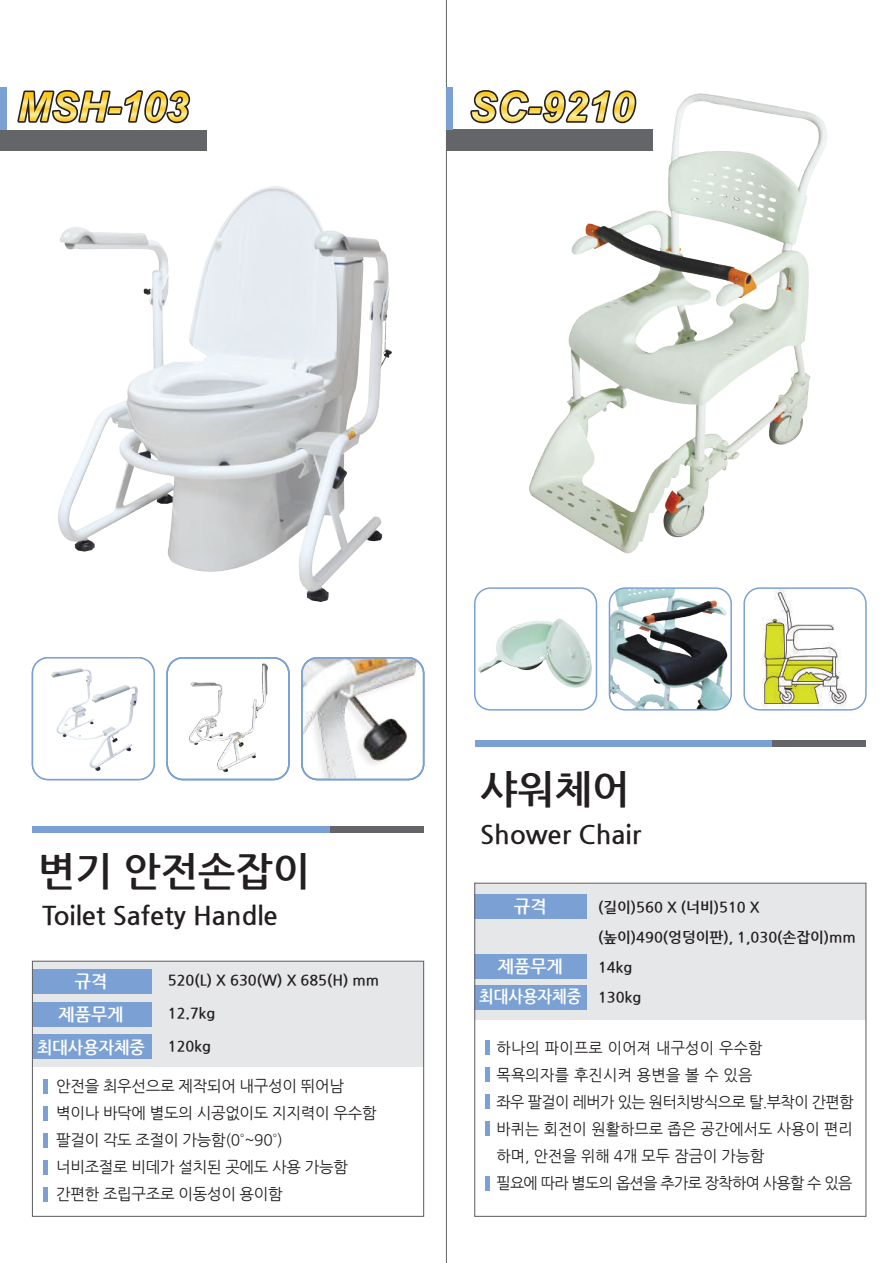
<style>
.page{position:relative;width:893px;height:1263px;background:#fff}
.page>*{position:absolute;margin:0;border:0;box-sizing:border-box;transform-origin:0 0}
.t1{font:700 39.75px "Nanum Gothic";color:#231f20}
.t2{font:700 25.8px "Nanum Gothic";color:#231f20}
.t3{font:700 17.25px/33px "Nanum Gothic";color:#fff;text-align:center}
.t4{font:15.6px/27px "Nanum Gothic";color:#231f20}
.t5{font:15.6px/27px "Nanum Gothic";letter-spacing:-.02em;color:#231f20}
.t6{font:700 14.7px/30.2px "Nanum Gothic";color:#231f20}
</style>
<div class="page">
<div style="left:0;top:129px;width:206px;height:22px;background:#646568"></div>
<div style="left:0;top:87px;width:6px;height:42px;background:#7ba1d4"></div>
<div style="left:32px;top:961px;width:392px;height:106px;background:#e6e7e9"></div>
<div style="left:32px;top:826px;width:298px;height:7px;background:#7ba1d4"></div>
<div style="left:330px;top:826px;width:94px;height:7px;background:#646568"></div>
<div style="left:32px;top:969px;width:119px;height:25px;background:#7ba1d4"></div>
<div style="left:32px;top:1002px;width:119px;height:24px;background:#7ba1d4"></div>
<div style="left:32px;top:1034px;width:119px;height:25px;background:#7ba1d4"></div>
<div style="left:43px;top:1079px;width:5px;height:15px;background:#7ba1d4"></div>
<div style="left:43px;top:1106px;width:5px;height:15px;background:#7ba1d4"></div>
<div style="left:43px;top:1133px;width:5px;height:15px;background:#7ba1d4"></div>
<div style="left:43px;top:1160px;width:5px;height:14px;background:#7ba1d4"></div>
<div style="left:43px;top:1186px;width:5px;height:15px;background:#7ba1d4"></div>
<div style="left:32px;top:961px;width:392px;height:256px;border:1px solid #646568"></div>
<hr style="left:446px;top:0;width:1px;height:1263px;background:#646568">
<img style="left:530px;top:93px;width:297px;height:460px">
<div style="left:475px;top:740px;width:297px;height:7px;background:#7ba1d4"></div>
<div style="left:772px;top:740px;width:94px;height:7px;background:#646568"></div>
<div style="left:475px;top:883px;width:391px;height:137px;background:#e6e7e9"></div>
<div style="left:475px;top:894px;width:112px;height:25px;background:#7ba1d4"></div>
<div style="left:475px;top:955px;width:112px;height:24px;background:#7ba1d4"></div>
<div style="left:475px;top:985px;width:112px;height:24px;background:#7ba1d4"></div>
<div style="left:474px;top:883px;width:392px;height:334px;border:1px solid #646568"></div>
<div style="left:474px;top:587px;width:123px;height:123px;border:2px solid #7ba1d4;border-radius:16px"></div>
<img style="left:479px;top:619px;width:119px;height:72px">
<img style="left:609px;top:590px;width:122px;height:120px">
<div style="left:609px;top:587px;width:123px;height:123px;border:2px solid #7ba1d4;border-radius:16px"></div>
<img style="left:746px;top:590px;width:118px;height:119px">
<div style="left:743px;top:587px;width:124px;height:123px;border:2px solid #7ba1d4;border-radius:16px"></div>
<div style="left:446px;top:129px;width:207px;height:22px;background:#646568"></div>
<svg style="left:470px;top:90px;width:168px;height:35px"></svg>
<div style="left:446px;top:87px;width:7px;height:42px;background:#7ba1d4"></div>
<img style="left:59px;top:187px;width:332px;height:414px">
<svg style="left:17px;top:90px;width:174px;height:34px"></svg>
<hr style="left:485px;top:1040px;width:4px;height:15px;background:#7ba1d4">
<hr style="left:485px;top:1067px;width:4px;height:15px;background:#7ba1d4">
<hr style="left:485px;top:1094px;width:4px;height:15px;background:#7ba1d4">
<hr style="left:485px;top:1121px;width:4px;height:15px;background:#7ba1d4">
<hr style="left:485px;top:1176px;width:4px;height:15px;background:#7ba1d4">
<div style="left:32px;top:657px;width:123px;height:123px;border:2px solid #7ba1d4;border-radius:16px"></div>
<img style="left:51px;top:668px;width:87px;height:103px">
<img style="left:189px;top:663px;width:79px;height:109px">
<div style="left:166px;top:657px;width:124px;height:123px;border:2px solid #7ba1d4;border-radius:16px"></div>
<img style="left:302px;top:658px;width:122px;height:121px">
<div style="left:301px;top:657px;width:123px;height:123px;border:2px solid #7ba1d4;border-radius:16px"></div>
<h1 class="t1" style="left:38px;top:851px;width:274px">변기 안전손잡이</h1>
<h2 class="t2" style="left:42px;top:903px;width:237px">Toilet Safety Handle</h2>
<p class="t3" style="left:37px;top:965px;width:109px">규격<br>제품무게 최대사용자체중</p>
<p class="t6" style="left:168px;top:966px;width:213px">520(L) X 630(W) X 685(H) mm</p>
<p class="t6" style="left:168px;top:999px;width:49px">12.7kg</p>
<p class="t6" style="left:168px;top:1032px;width:45px">120kg</p>
<p class="t5" style="left:56px;top:1073px;width:322px">안전을 최우선으로 제작되어 내구성이 뛰어남 벽이나 바닥에 별도의 시공없이도 지지력이 우수함 팔걸이 각도 조절이 가능함(0˚~90˚)<br>너비조절로 비데가 설치된 곳에도 사용 가능함 간편한 조립구조로 이동성이 용이함</p>
<h1 class="t1" style="left:480px;top:770px;width:151px">샤워체어</h1>
<h2 class="t2" style="left:480px;top:822px;width:162px">Shower Chair</h2>
<p class="t3" style="left:514px;top:890px;width:34px">규격</p>
<p class="t3" style="left:479px;top:952px;width:104px;line-height:30.2px">제품무게 최대사용자체중</p>
<p class="t6" style="left:598px;top:892px;width:259px">(길이)560 X (너비)510 X (높이)490(엉덩이판), 1,030(손잡이)mm<br>14kg<br>130kg</p>
<p class="t4" style="left:496px;top:1035px;width:359px">하나의 파이프로 이어져 내구성이 우수함<br>목욕의자를 후진시켜 용변을 볼 수 있음<br>좌우 팔걸이 레버가 있는 원터치방식으로 탈.부착이 간편함 바퀴는 회전이 원활하므로 좁은 공간에서도 사용이 편리 하며, 안전을 위해 4개 모두 잠금이 가능함<br>필요에 따라 별도의 옵션을 추가로 장착하여 사용할 수 있음</p>
</div>
